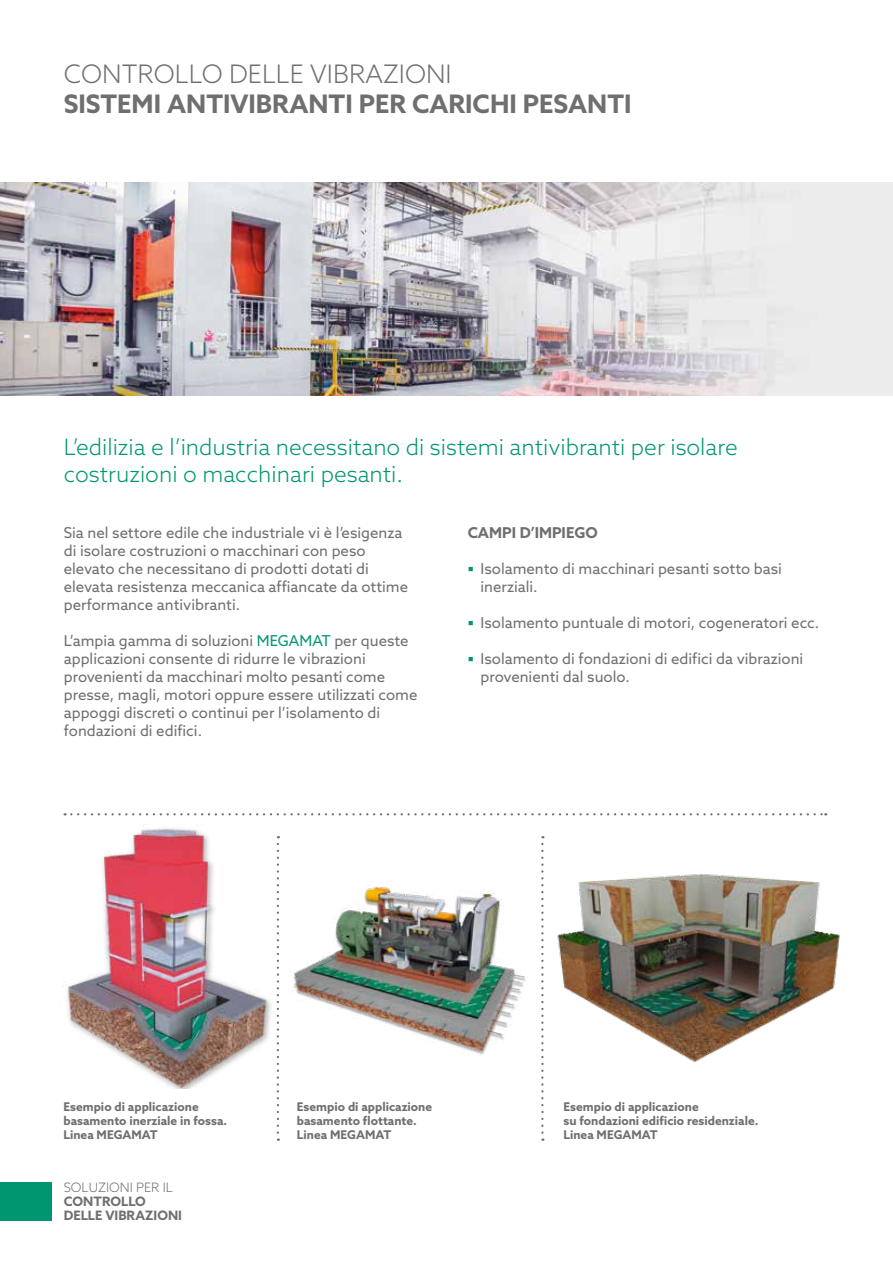
<style>
.page{position:relative;width:893px;height:1263px;background:#fff}
.page>*{position:absolute;margin:0;border:0;box-sizing:border-box;transform-origin:0 0}
.t1{font:700 25.5px "Azo Sans";color:#706f6f}
.t2{font:300 25.5px "Azo Sans";color:#706f6f}
.t3{font:300 22.5px/27px "Azo Sans";color:#009770}
.t4{font:15px/18px "Azo Sans";color:#706f6f}
.t5{font:700 15px "Azo Sans";color:#706f6f}
.t6{font:700 12.9px/14.1px "Azo Sans";color:#706f6f}
.t7{font:300 12.9px "Azo Sans";color:#706f6f}
.t8{font:700 12px/14.4px "Azo Sans";color:#706f6f}
.s1{color:#009770}
.s2{font-family:"Lato";font-weight:600;color:#009770}
</style>
<div class="page">
<img style="left:0;top:183px;width:893px;height:212px">
<div style="left:0;top:1182px;width:51px;height:38px;background:#009770"></div>
<svg style="left:65px;top:813px;width:761px;height:2px"></svg>
<svg style="left:277px;top:844px;width:2px;height:297px"></svg>
<svg style="left:541px;top:844px;width:3px;height:297px"></svg>
<img style="left:63px;top:824px;width:208px;height:265px">
<img style="left:557px;top:873px;width:283px;height:189px">
<img style="left:292px;top:881px;width:250px;height:176px">
<h1 class="t2" style="left:64px;top:58px;width:389px">CONTROLLO DELLE VIBRAZIONI</h1>
<h1 class="t1" style="left:64px;top:87px;width:569px">SISTEMI ANTIVIBRANTI PER CARICHI PESANTI</h1>
<h2 class="t3" style="left:64px;top:434px;width:675px">L’edilizia e l’industria necessitano di sistemi antivibranti per isolare costruzioni o macchinari pesanti.</h2>
<p class="t4" style="left:64px;top:523px;width:346px">Sia nel settore edile che industriale vi è l’esigenza di isolare costruzioni o macchinari con peso elevato che necessitano di prodotti dotati di elevata resistenza meccanica affiancate da ottime performance antivibranti.</p>
<p class="t4" style="left:64px;top:631px;width:355px">L’ampia gamma di soluzioni <span class="s1">MEGAMAT</span> per queste applicazioni consente di ridurre le vibrazioni provenienti da macchinari molto pesanti come presse, magli, motori oppure essere utilizzati come appoggi discreti o continui per l’isolamento di fondazioni di edifici.</p>
<p class="t5" style="left:468px;top:522px;width:132px">CAMPI D’IMPIEGO</p>
<p class="t4" style="left:480px;top:559px;width:303px;text-indent:-13px"><span class="s2">▪</span> Isolamento di macchinari pesanti sotto basi inerziali.</p>
<p class="t4" style="left:468px;top:613px;width:353px"><span class="s2">▪</span> Isolamento puntuale di motori, cogeneratori ecc.</p>
<p class="t4" style="left:480px;top:649px;width:324px;text-indent:-13px"><span class="s2">▪</span> Isolamento di fondazioni di edifici da vibrazioni provenienti dal suolo.</p>
<p class="t8" style="left:63px;top:1099px;width:165px">Esempio di applicazione basamento inerziale in fossa.<br>Linea MEGAMAT</p>
<p class="t8" style="left:297px;top:1099px;width:137px">Esempio di applicazione basamento flottante.<br>Linea MEGAMAT</p>
<p class="t8" style="left:563px;top:1099px;width:196px">Esempio di applicazione<br>su fondazioni edificio residenziale.<br>Linea MEGAMAT</p>
<p class="t7" style="left:64px;top:1179px;width:111px">SOLUZIONI PER IL</p>
<p class="t6" style="left:64px;top:1194px;width:120px">CONTROLLO<br>DELLE VIBRAZIONI</p>
</div>
